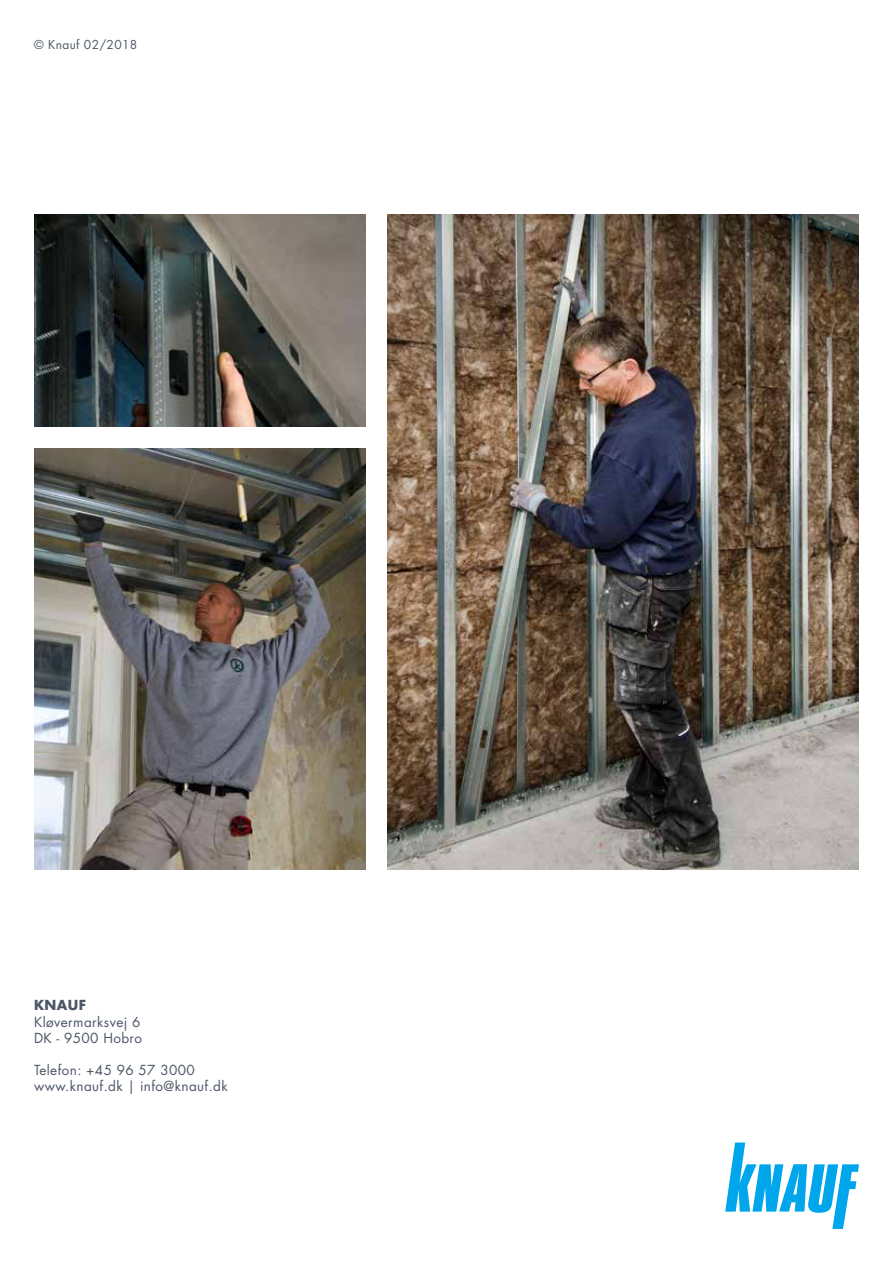
<style>
.page{position:relative;width:893px;height:1263px;background:#fff}
.page>*{position:absolute;margin:0;border:0;box-sizing:border-box;transform-origin:0 0}
.t1{font:13.5px/16.2px "Futura Std";letter-spacing:.03em;color:#4d5666}
.t2{font:700 13.5px "Futura Std";letter-spacing:.03em;color:#4d5666}
.t3{font:12px "Futura Std";letter-spacing:.03em;color:#4d5666}
</style>
<div class="page">
<img style="left:387px;top:214px;width:472px;height:655px">
<img style="left:34px;top:214px;width:332px;height:213px">
<img style="left:34px;top:448px;width:332px;height:421px">
<svg style="left:725px;top:1142px;width:134px;height:87px"></svg>
<p class="t3" style="left:34px;top:37px;width:105px">© Knauf 02/2018</p>
<p class="t2" style="left:34px;top:996px;width:54px">KNAUF</p>
<p class="t1" style="left:34px;top:1014px;width:110px">Kløvermarksvej 6<br>DK - 9500 Hobro</p>
<p class="t1" style="left:34px;top:1062px;width:195px">Telefon: +45 96 57 3000 www.knauf.dk | info@knauf.dk</p>
</div>
